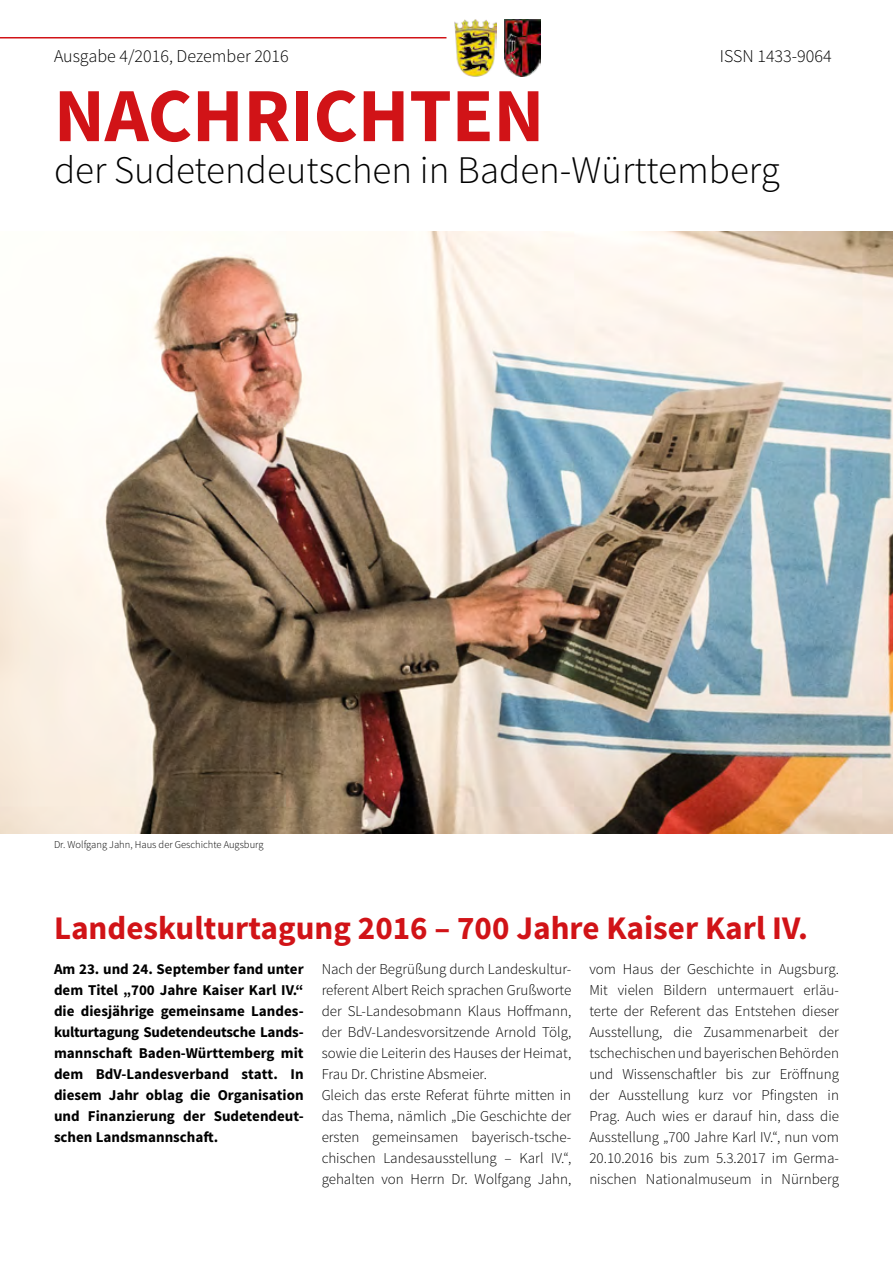
<style>
.page{position:relative;width:893px;height:1263px;background:#fff}
.page>*{position:absolute;margin:0;border:0;box-sizing:border-box;transform-origin:0 0}
.t1{font:700 76.5px "Source Sans Pro";color:#d11317}
.t2{font:300 39px "Source Sans Pro";color:#000}
.t3{font:700 33px "Source Sans Pro";color:#d11317}
.t4{font:300 18px "Source Sans Pro";color:#000}
.t5{font:300 15px/21px "Source Sans Pro";color:#000}
.t6{font:700 15px/21px "Source Sans Pro";color:#000;text-align:justify}
.t7{font:300 10.5px "Source Sans Pro";color:#000}
</style>
<div class="page">
<img style="left:454px;top:19px;width:42px;height:58px">
<img style="left:504px;top:20px;width:37px;height:56px">
<hr style="left:0;top:37px;width:446px;height:1px;background:#d11317">
<img style="left:0;top:232px;width:893px;height:601px">
<div style="left:798px;top:931px;width:9px;height:9px;border:3px solid #fff;border-radius:50%"></div>
<p class="t4" style="left:54px;top:45px;width:236px">Ausgabe 4/2016, Dezember 2016</p>
<p class="t4" style="left:720px;top:45px;width:113px">ISSN 1433-9064</p>
<h1 class="t1" style="left:54px;top:67px;width:492px">NACHRICHTEN</h1>
<h2 class="t2" style="left:54px;top:147px;width:727px">der Sudetendeutschen in Baden-Württemberg</h2>
<p class="t7" style="left:54px;top:838px;width:211px">Dr. Wolfgang Jahn, Haus der Geschichte Augsburg</p>
<h3 class="t3" style="left:54px;top:906px;width:755px">Landeskulturtagung 2016 – 700 Jahre Kaiser Karl IV.</h3>
<p class="t6" style="left:54px;top:959px;width:251px">Am 23. und 24. September fand unter dem Titel „700 Jahre Kaiser Karl IV.“ die diesjährige gemeinsame Landes&shy;kulturtagung Sudetendeutsche Lands&shy;mannschaft Baden-Württemberg mit dem BdV-Landesverband statt. In diesem Jahr oblag die Organisation und Finanzierung der Sudetendeut&shy;schen Landsmannschaft.</p>
<p class="t5" style="left:322px;top:959px;width:251px">Nach der Begrüßung durch Landeskultur&shy;referent Albert Reich sprachen Grußworte der SL-Landesobmann Klaus Hoffmann, der BdV-Landesvorsitzende Arnold Tölg, sowie die Leiterin des Hauses der Heimat, Frau Dr. Christine Absmeier.<br>Gleich das erste Referat führte mitten in das Thema, nämlich „Die Geschichte der ersten gemeinsamen bayerisch-tsche&shy;chischen Landesausstellung – Karl IV.“, gehalten von Herrn Dr. Wolfgang Jahn,</p>
<p class="t5" style="left:589px;top:959px;width:251px;text-align:justify">vom Haus der Geschichte in Augsburg.<br>Mit vielen Bildern untermauert erläu&shy;terte der Referent das Entstehen dieser Ausstellung, die Zusammenarbeit der tschechischen und bayerischen Behörden und Wissenschaftler bis zur Eröffnung der Ausstellung kurz vor Pfingsten in Prag. Auch wies er darauf hin, dass die Ausstellung „700 Jahre Karl IV.“, nun vom 20.10.2016 bis zum 5.3.2017 im Germa&shy;nischen Nationalmuseum in Nürnberg</p>
</div>
